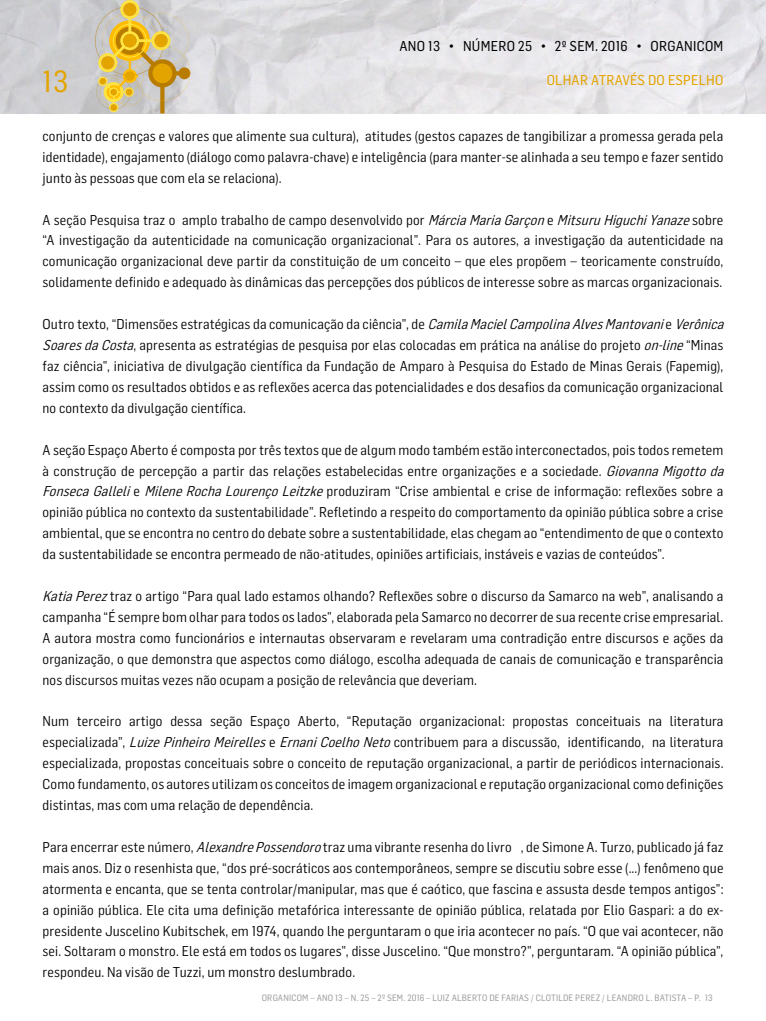
<style>
.page{position:relative;width:766px;height:1021px;background:#fff}
.page>*{position:absolute;margin:0;border:0;box-sizing:border-box;transform-origin:0 0}
.t1{font:30px "Flama Semicondensed Basic";color:#e4a400}
.t2{font:14px/20.9px "Flama Semicondensed";letter-spacing:.01em;color:#000;text-align:justify}
.t3{font:14px "Flama Semicondensed Basic";letter-spacing:.02em;color:#000}
.t4{font:14px "Flama Semicondensed Basic";letter-spacing:.02em;color:#e4a400}
.t5{font:9px "Flama Semicondensed Basic";letter-spacing:.02em;color:#9d9d9c}
.s1{font-style:italic}
</style>
<div class="page">
<img style="left:0;top:0;width:765px;height:113px">
<svg style="left:95px;top:0;width:95px;height:113px;background:#d3bf88"></svg>
<p class="t3" style="left:399px;top:37px;width:325px">ANO 13 • NÚMERO 25 • 2º SEM. 2016 • ORGANICOM</p>
<p class="t4" style="left:546px;top:71px;width:178px">OLHAR ATRAVÉS DO ESPELHO</p>
<h1 class="t1" style="left:43px;top:62px;width:27px">13</h1>
<p class="t2" style="left:43px;top:125px;width:682px">conjunto de crenças e valores que alimente sua cultura), atitudes (gestos capazes de tangibilizar a promessa gerada pela identidade), engajamento (diálogo como palavra-chave) e inteligência (para manter-se alinhada a seu tempo e fazer sentido junto às pessoas que com ela se relaciona).</p>
<p class="t2" style="left:43px;top:208px;width:682px">A seção Pesquisa traz o amplo trabalho de campo desenvolvido por <span class="s1">MárciaMariaGarçon</span>e <span class="s1">MitsuruHiguchiYanaze</span>sobre “A investigação da autenticidade na comunicação organizacional”. Para os autores, a investigação da autenticidade na comunicação organizacional deve partir da constituição de um conceito – que eles propõem – teoricamente construído, solidamente definido e adequado às dinâmicas das percepções dos públicos de interesse sobre as marcas organizacionais.</p>
<p class="t2" style="left:43px;top:313px;width:686px;text-align:left">Outro texto, “Dimensões estratégicas da comunicação da ciência”, de <span class="s1">CamilaMacielCampolinaAlvesMantovani</span>e <span class="s1">Verônica SoaresdaCosta</span>, apresenta as estratégias de pesquisa por elas colocadas em prática na análise do projeto <span class="s1">on-line</span>“Minas faz ciência”, iniciativa de divulgação científica da Fundação de Amparo à Pesquisa do Estado de Minas Gerais (Fapemig), assim como os resultados obtidos e as reflexões acerca das potencialidades e dos desafios da comunicação organizacional no contexto da divulgação científica.</p>
<p class="t2" style="left:43px;top:438px;width:686px;text-align:left">A seção Espaço Aberto é composta por três textos que de algum modo também estão interconectados, pois todos remetem à construção de percepção a partir das relações estabelecidas entre organizações e a sociedade. <span class="s1">GiovannaMigottoda FonsecaGalleli</span>e <span class="s1">MileneRochaLourençoLeitzke</span>produziram “Crise ambiental e crise de informação: reflexões sobre a opinião pública no contexto da sustentabilidade”. Refletindo a respeito do comportamento da opinião pública sobre a crise ambiental, que se encontra no centro do debate sobre a sustentabilidade, elas chegam ao “entendimento de que o contexto da sustentabilidade se encontra permeado de não-atitudes, opiniões artificiais, instáveis e vazias de conteúdos”.</p>
<p class="t2" style="left:43px;top:585px;width:682px"><span class="s1">KatiaPerez</span>traz o artigo “Para qual lado estamos olhando? Reflexões sobre o discurso da Samarco na web”, analisando a campanha “É sempre bom olhar para todos os lados”, elaborada pela Samarco no decorrer de sua recente crise empresarial.<br>A autora mostra como funcionários e internautas observaram e revelaram uma contradição entre discursos e ações da organização, o que demonstra que aspectos como diálogo, escolha adequada de canais de comunicação e transparência nos discursos muitas vezes não ocupam a posição de relevância que deveriam.</p>
<p class="t2" style="left:43px;top:710px;width:682px">Num terceiro artigo dessa seção Espaço Aberto, “Reputação organizacional: propostas conceituais na literatura especializada”, <span class="s1">LuizePinheiroMeirelles</span>e <span class="s1">ErnaniCoelhoNeto</span>contribuem para a discussão, identificando, na literatura especializada, propostas conceituais sobre o conceito de reputação organizacional, a partir de periódicos internacionais.<br>Como fundamento, os autores utilizam os conceitos de imagem organizacional e reputação organizacional como definições distintas, mas com uma relação de dependência.</p>
<p class="t2" style="left:43px;top:835px;width:682px">Para encerrar este número, <span class="s1">AlexandrePossendoro</span>traz uma vibrante resenha do livro , de Simone A. Turzo, publicado já faz mais anos. Diz o resenhista que, “dos pré-socráticos aos contemporâneos, sempre se discutiu sobre esse (...) fenômeno que atormenta e encanta, que se tenta controlar/manipular, mas que é caótico, que fascina e assusta desde tempos antigos”: a opinião pública. Ele cita uma definição metafórica interessante de opinião pública, relatada por Elio Gaspari: a do ex&shy;presidente Juscelino Kubitschek, em 1974, quando lhe perguntaram o que iria acontecer no país. “O que vai acontecer, não sei. Soltaram o monstro. Ele está em todos os lugares”, disse Juscelino. “Que monstro?”, perguntaram. “A opinião pública”, respondeu. Na visão de Tuzzi, um monstro deslumbrado.</p>
<p class="t5" style="left:262px;top:992px;width:452px">ORGANICOM – ANO 13 – N. 25 – 2º SEM. 2016 – LUIZ ALBERTO DE FARIAS / CLOTILDE PEREZ / LEANDRO L. BATISTA – P. 13</p>
</div>
